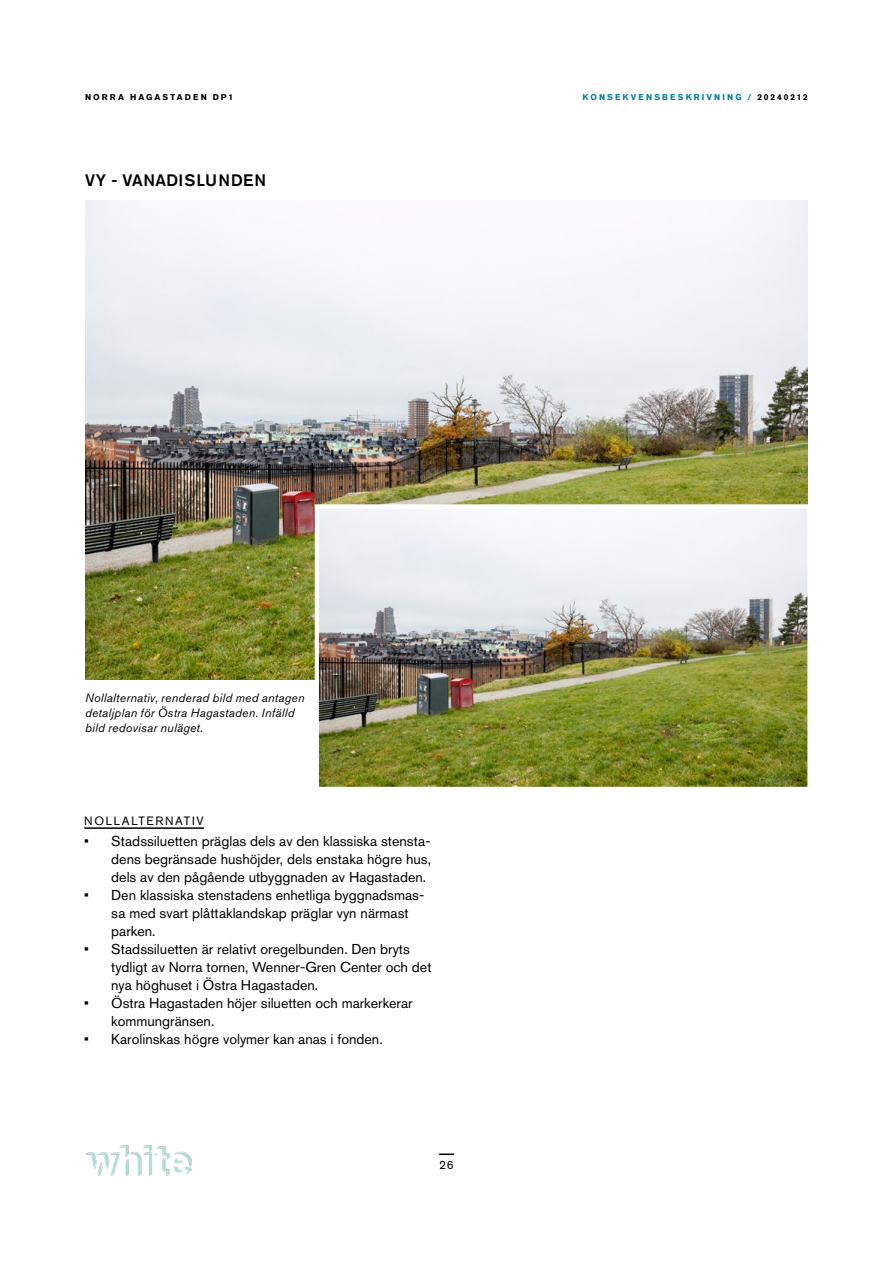
<style>
.page{position:relative;width:893px;height:1263px;background:#fff}
.page>*{position:absolute;margin:0;border:0;box-sizing:border-box;transform-origin:0 0}
.t1{font:500 16.5px "Akzidenz Grotesk Std";letter-spacing:.025em;color:#000}
.t2{font:14.25px/18px "Akzidenz Grotesk Std";color:#000}
.t3{font:italic 12px/15px "Akzidenz Grotesk Std";letter-spacing:.025em;color:#000}
.t4{font:12px "Akzidenz Grotesk Std";letter-spacing:.14em;color:#000}
.t5{font:700 8.4px "Akzidenz Grotesk Std";letter-spacing:.25em;color:#00809a}
.t6{font:700 8.4px "Akzidenz Grotesk Std";letter-spacing:.255em;color:#000}
.s1{color:#000}
</style>
<div class="page">
<img style="left:85px;top:1145px;width:106px;height:30px">
<svg style="left:439px;top:1153px;width:15px;height:2px"></svg>
<img style="left:85px;top:200px;width:723px;height:480px">
<img style="left:320px;top:509px;width:486px;height:277px">
<div style="left:315px;top:504px;width:496px;height:287px;border:4px solid #fff"></div>
<hr style="left:84px;top:827px;width:120px;height:2px;background:#000">
<p class="t6" style="left:85px;top:92px;width:150px">NORRA HAGASTADEN DP1</p>
<p class="t5" style="left:582px;top:92px;width:227px">KONSEKVENSBESKRIVNING / <span class="s1">20240212</span></p>
<p class="t1" style="left:85px;top:170px;width:183px">VY - VANADISLUNDEN</p>
<p class="t3" style="left:85px;top:690px;width:221px">Nollalternativ, renderad bild med antagen detaljplan för Östra Hagastaden. Infälld bild redovisar nuläget.</p>
<p class="t4" style="left:84px;top:814px;width:121px">NOLLALTERNATIV</p>
<p class="t2" style="left:111px;top:832px;width:321px;text-align:justify;text-indent:-27px">• Stadssiluetten präglas dels av den klassiska stensta&shy;dens begränsade hushöjder, dels enstaka högre hus, dels av den pågående utbyggnaden av Hagastaden.</p>
<p class="t2" style="left:111px;top:886px;width:315px;text-indent:-27px">• Den klassiska stenstadens enhetliga byggnadsmas&shy;sa med svart plåttaklandskap präglar vyn närmast parken.</p>
<p class="t2" style="left:111px;top:940px;width:322px;text-indent:-27px">• Stadssiluetten är relativt oregelbunden. Den bryts tydligt av Norra tornen, Wenner-Gren Center och det nya höghuset i Östra Hagastaden.</p>
<p class="t2" style="left:111px;top:994px;width:303px;text-indent:-27px">• Östra Hagastaden höjer siluetten och markerkerar kommungränsen.</p>
<p class="t2" style="left:84px;top:1030px;width:300px">• Karolinskas högre volymer kan anas i fonden.</p>
<p class="t4" style="left:439px;top:1158px;width:16px">26</p>
</div>
